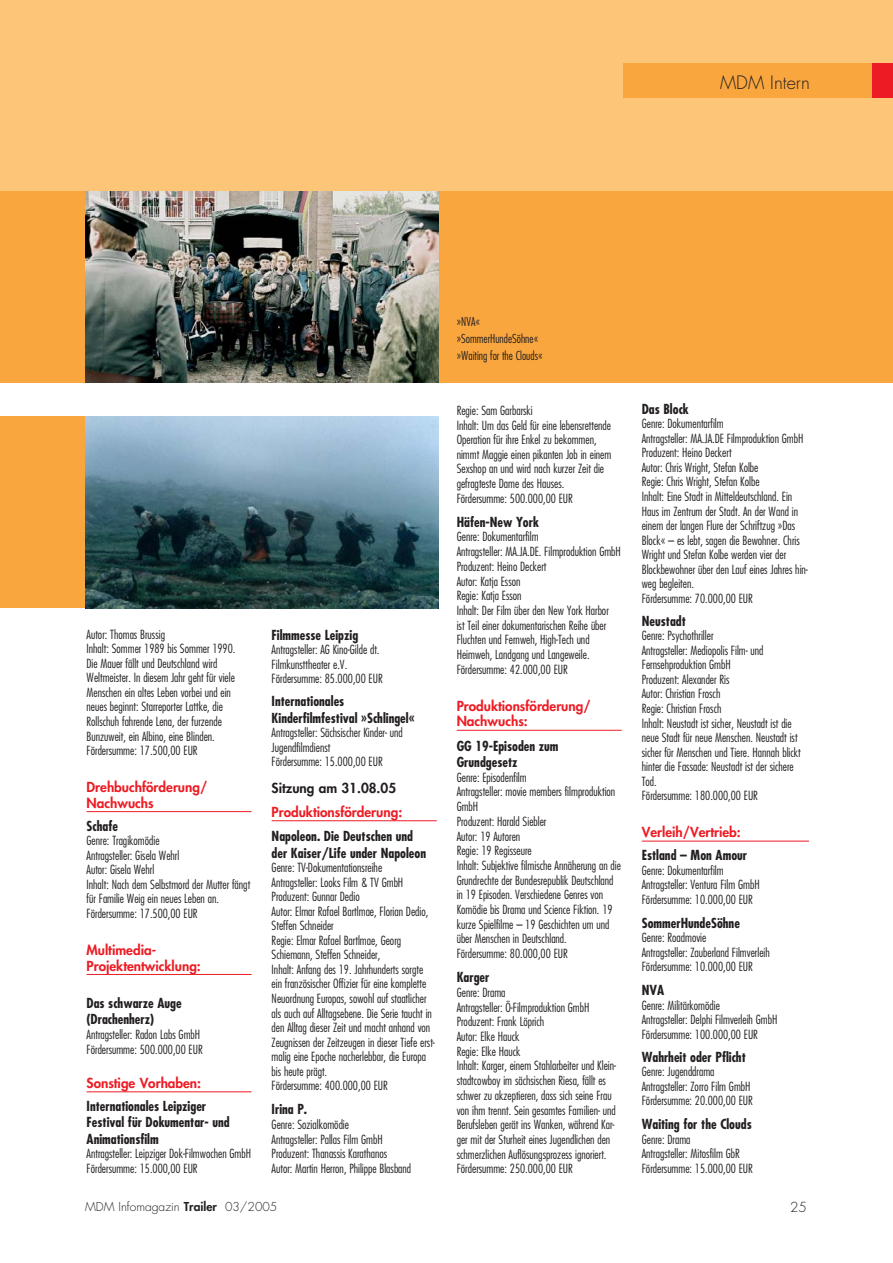
<style>
.page{position:relative;width:893px;height:1263px;background:#fff}
.page>*{position:absolute;margin:0;border:0;box-sizing:border-box;transform-origin:0 0}
.t1{font:300 18px "Futura";color:#231f20}
.t2{font:700 condensed 13.5px/16.5px "Futura";color:#231f20}
.t3{font:800 13.5px/15.8px "Futura";color:#ed1c24}
.t4{font:800 13.5px "Futura";color:#231f20}
.t5{font:300 13.5px "Futura";color:#231f20}
.t6{font:300 condensed 12.3px/14.5px "Futura";color:#231f20}
.t7{font:300 condensed 12px/16.6px "Futura";color:#231f20}
.t8{font:300 12px "Futura";color:#231f20}
.s1{font-weight:800}
</style>
<div class="page">
<div style="left:0;top:0;width:892px;height:383px;background:#fdc578"></div>
<div style="left:0;top:191px;width:892px;height:192px;background:#faa63f"></div>
<img style="left:85px;top:191px;width:353px;height:192px">
<div style="left:623px;top:64px;width:269px;height:34px;background:#faa63f"></div>
<div style="left:872px;top:64px;width:20px;height:34px;background:#ed1c24"></div>
<hr style="left:87px;top:811px;width:164px;height:1px;background:#ed1c24">
<hr style="left:87px;top:974px;width:164px;height:1px;background:#ed1c24">
<hr style="left:87px;top:1091px;width:164px;height:1px;background:#ed1c24">
<hr style="left:272px;top:820px;width:164px;height:1px;background:#ed1c24">
<hr style="left:456px;top:730px;width:165px;height:1px;background:#ed1c24">
<hr style="left:641px;top:841px;width:167px;height:1px;background:#ed1c24">
<div style="left:0;top:417px;width:438px;height:191px;background:#faa63f"></div>
<img style="left:85px;top:417px;width:353px;height:191px">
<h1 class="t1" style="left:720px;top:74px;width:91px">MDM Intern</h1>
<p class="t6" style="left:87px;top:628px;width:150px">Autor: Thomas Brussig<br>Inhalt: Sommer 1989 bis Sommer 1990.<br>Die Mauer fällt und Deutschland wird Weltmeister. In diesem Jahr geht für viele Menschen ein altes Leben vorbei und ein neues beginnt: Starreporter Lattke, die Rollschuh fahrende Lena, der furzende Bunzuweit, ein Albino, eine Blinden.<br>Fördersumme: 17.500,00 EUR</p>
<p class="t3" style="left:87px;top:780px;width:122px">Drehbuchförderung/<br>Nachwuchs</p>
<p class="t2" style="left:87px;top:819px;width:33px">Schafe</p>
<p class="t6" style="left:87px;top:834px;width:165px">Genre: Tragikomödie<br>Antragsteller: Gisela Wehrl<br>Autor: Gisela Wehrl<br>Inhalt: Nach dem Selbstmord der Mutter fängt für Familie Weig ein neues Leben an.<br>Fördersumme: 17.500,00 EUR</p>
<p class="t3" style="left:87px;top:943px;width:116px">Multimedia-<br>Projektentwicklung:</p>
<p class="t2" style="left:87px;top:996px;width:97px">Das schwarze Auge (Drachenherz)</p>
<p class="t6" style="left:87px;top:1028px;width:118px">Antragsteller: Radon Labs GmbH<br>Fördersumme: 500.000,00 EUR</p>
<p class="t3" style="left:87px;top:1076px;width:116px">Sonstige Vorhaben:</p>
<p class="t2" style="left:87px;top:1099px;width:145px">Internationales Leipziger<br>Festival für Dokumentar- und<br>Animationsfilm</p>
<p class="t6" style="left:87px;top:1147px;width:166px">Antragsteller: Leipziger Dok-Filmwochen GmbH<br>Fördersumme: 15.000,00 EUR</p>
<p class="t2" style="left:272px;top:628px;width:88px">Filmmesse Leipzig</p>
<p class="t6" style="left:272px;top:643px;width:113px">Antragsteller: AG Kino-Gilde dt.<br>Filmkunsttheater e.V.<br>Fördersumme: 85.000,00 EUR</p>
<p class="t2" style="left:272px;top:694px;width:144px">Internationales<br>Kinderfilmfestival »Schlingel«</p>
<p class="t6" style="left:272px;top:726px;width:133px">Antragsteller: Sächsischer Kinder- und<br>Jugendfilmdienst<br>Fördersumme: 15.000,00 EUR</p>
<p class="t4" style="left:272px;top:781px;width:126px">Sitzung am 31.08.05</p>
<p class="t3" style="left:272px;top:805px;width:132px">Produktionsförderung:</p>
<p class="t2" style="left:272px;top:829px;width:156px">Napoleon. Die Deutschen und der Kaiser/Life under Napoleon</p>
<p class="t6" style="left:272px;top:861px;width:165px">Genre: TV-Dokumentationsreihe<br>Antragsteller: Looks Film &amp; TV GmbH Produzent: Gunnar Dedio<br>Autor: Elmar Rafael Bartlmae, Florian Dedio, Steffen Schneider<br>Regie: Elmar Rafael Bartlmae, Georg Schiemann, Steffen Schneider,<br>Inhalt: Anfang des 19. Jahrhunderts sorgte ein französischer Offizier für eine komplette Neuordnung Europas, sowohl auf staatlicher als auch auf Alltagsebene. Die Serie taucht in den Alltag dieser Zeit und macht anhand von Zeugnissen der Zeitzeugen in dieser Tiefe erst&shy;malig eine Epoche nacherlebbar, die Europa bis heute prägt.<br>Fördersumme: 400.000,00 EUR</p>
<p class="t2" style="left:272px;top:1102px;width:37px">Irina P.</p>
<p class="t6" style="left:272px;top:1118px;width:141px">Genre: Sozialkomödie<br>Antragsteller: Pallas Film GmbH<br>Produzent: Thanassis Karathanos<br>Autor: Martin Herron, Philippe Blasband</p>
<p class="t7" style="left:456px;top:314px;width:87px">»NVA« »SommerHundeSöhne« »Waiting for the Clouds«</p>
<p class="t6" style="left:456px;top:404px;width:156px">Regie: Sam Garbarski<br>Inhalt: Um das Geld für eine lebensrettende Operation für ihre Enkel zu bekommen, nimmt Maggie einen pikanten Job in einem Sexshop an und wird nach kurzer Zeit die gefragteste Dame des Hauses.<br>Fördersumme: 500.000,00 EUR</p>
<p class="t2" style="left:456px;top:515px;width:84px">Häfen-New York</p>
<p class="t6" style="left:456px;top:530px;width:166px">Genre: Dokumentarfilm<br>Antragsteller: MA.JA.DE. Filmproduktion GmbH<br>Produzent: Heino Deckert<br>Autor: Katja Esson<br>Regie: Katja Esson<br>Inhalt: Der Film über den New York Harbor<br>ist Teil einer dokumentarischen Reihe über<br>Fluchten und Fernweh, High-Tech und<br>Heimweh, Landgang und Langeweile.<br>Fördersumme: 42.000,00 EUR</p>
<p class="t3" style="left:456px;top:699px;width:135px">Produktionsförderung/<br>Nachwuchs:</p>
<p class="t2" style="left:456px;top:739px;width:103px">GG 19-Episoden zum<br>Grundgesetz</p>
<p class="t6" style="left:456px;top:771px;width:166px">Genre: Episodenfilm<br>Antragsteller: movie members filmproduktion<br>GmbH<br>Produzent: Harald Siebler<br>Autor: 19 Autoren<br>Regie: 19 Regisseure<br>Inhalt: Subjektive filmische Annäherung an die<br>Grundrechte der Bundesrepublik Deutschland in 19 Episoden. Verschiedene Genres von<br>Komödie bis Drama und Science Fiktion. 19 kurze Spielfilme – 19 Geschichten um und über Menschen in Deutschland.<br>Fördersumme: 80.000,00 EUR</p>
<p class="t2" style="left:456px;top:970px;width:34px">Karger</p>
<p class="t6" style="left:456px;top:986px;width:161px">Genre: Drama<br>Antragsteller: Ö-Filmproduktion GmbH Produzent: Frank Löprich<br>Autor: Elke Hauck<br>Regie: Elke Hauck<br>Inhalt: Karger, einem Stahlarbeiter und Klein&shy;stadtcowboy im sächsischen Riesa, fällt es schwer zu akzeptieren, dass sich seine Frau von ihm trennt. Sein gesamtes Familien- und Berufsleben gerät ins Wanken, während Kar&shy;ger mit der Sturheit eines Jugendlichen den schmerzlichen Auflösungsprozess ignoriert.<br>Fördersumme: 250.000,00 EUR</p>
<p class="t2" style="left:641px;top:402px;width:49px">Das Block</p>
<p class="t6" style="left:641px;top:417px;width:168px">Genre: Dokumentarfilm<br>Antragsteller: MA.JA.DE Filmproduktion GmbH Produzent: Heino Deckert<br>Autor: Chris Wright, Stefan Kolbe<br>Regie: Chris Wright, Stefan Kolbe<br>Inhalt: Eine Stadt in Mitteldeutschland. Ein Haus im Zentrum der Stadt. An der Wand in einem der langen Flure der Schriftzug »Das Block« – es lebt, sagen die Bewohner. Chris Wright und Stefan Kolbe werden vier der Blockbewohner über den Lauf eines Jahres hin&shy;weg begleiten.<br>Fördersumme: 70.000,00 EUR</p>
<p class="t2" style="left:641px;top:614px;width:46px">Neustadt</p>
<p class="t6" style="left:641px;top:629px;width:160px">Genre: Psychothriller<br>Antragsteller: Mediopolis Film- und<br>Fernsehproduktion GmbH<br>Produzent: Alexander Ris<br>Autor: Christian Frosch<br>Regie: Christian Frosch<br>Inhalt: Neustadt ist sicher, Neustadt ist die neue Stadt für neue Menschen. Neustadt ist sicher für Menschen und Tiere. Hannah blickt hinter die Fassade: Neustadt ist der sichere<br>Tod.<br>Fördersumme: 180.000,00 EUR</p>
<p class="t3" style="left:641px;top:825px;width:101px">Verleih/Vertrieb:</p>
<p class="t2" style="left:641px;top:848px;width:107px">Estland – Mon Amour</p>
<p class="t6" style="left:641px;top:864px;width:119px">Genre: Dokumentarfilm<br>Antragsteller: Ventura Film GmbH<br>Fördersumme: 10.000,00 EUR</p>
<p class="t2" style="left:641px;top:916px;width:100px">SommerHundeSöhne</p>
<p class="t6" style="left:641px;top:931px;width:130px">Genre: Roadmovie<br>Antragsteller: Zauberland Filmverleih<br>Fördersumme: 10.000,00 EUR</p>
<p class="t2" style="left:641px;top:983px;width:24px">NVA</p>
<p class="t6" style="left:641px;top:999px;width:137px">Genre: Militärkomödie<br>Antragsteller: Delphi Filmverleih GmbH<br>Fördersumme: 100.000,00 EUR</p>
<p class="t2" style="left:641px;top:1050px;width:106px">Wahrheit oder Pflicht</p>
<p class="t6" style="left:641px;top:1065px;width:113px">Genre: Jugenddrama<br>Antragsteller: Zorro Film GmbH<br>Fördersumme: 20.000,00 EUR</p>
<p class="t2" style="left:641px;top:1117px;width:111px">Waiting for the Clouds</p>
<p class="t6" style="left:641px;top:1133px;width:113px">Genre: Drama<br>Antragsteller: Mitosfilm GbR<br>Fördersumme: 15.000,00 EUR</p>
<p class="t8" style="left:85px;top:1201px;width:194px">MDM Infomagazin <span class="s1">Trailer</span> 03/2005</p>
<p class="t5" style="left:790px;top:1201px;width:18px">25</p>
</div>
